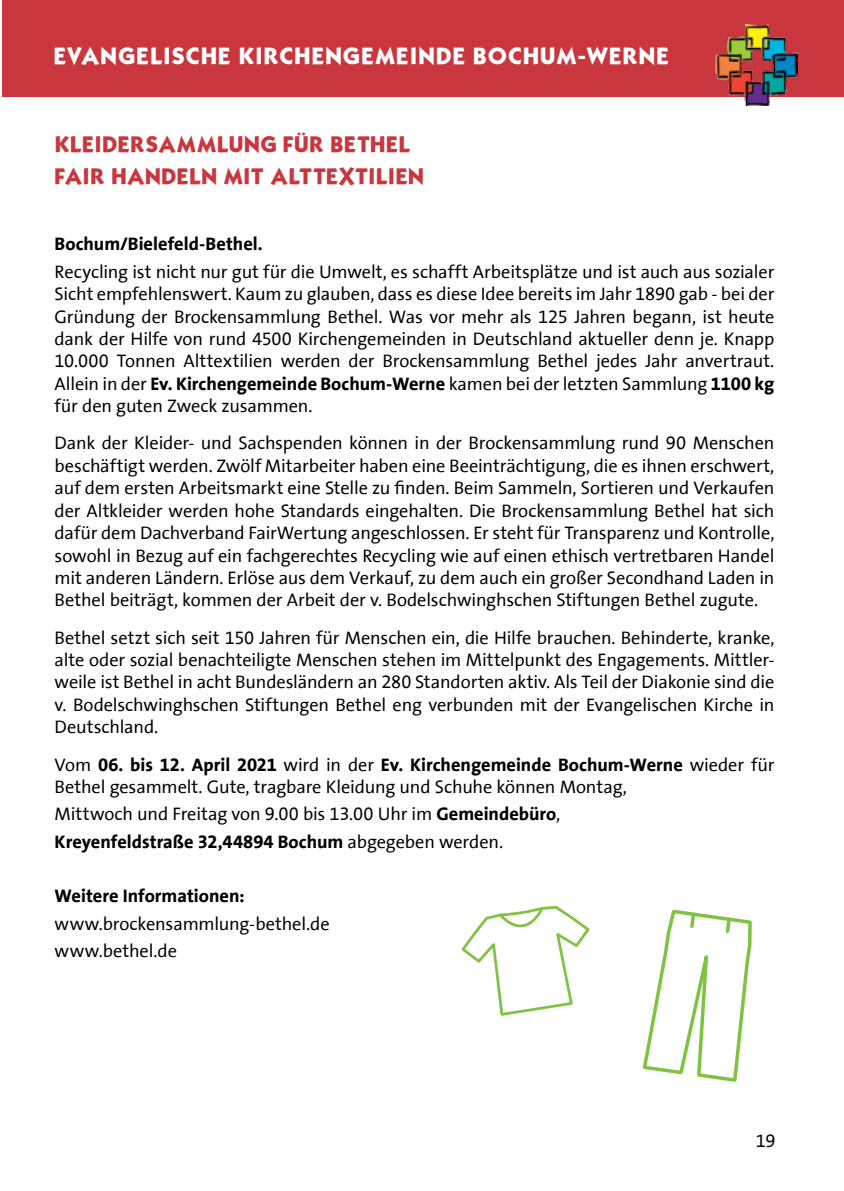
<style>
.page{position:relative;width:844px;height:1191px;background:#fff}
.page>*{position:absolute;margin:0;border:0;box-sizing:border-box;transform-origin:0 0}
.t1{font:20.12px "Kabel Bd Normal";letter-spacing:.035em;color:#fff}
.t2{font:19.25px/32.2px "Kabel Bd Normal";color:#c9363d}
.t3{font:18.38px/22.4px "The Sans Correspondence";letter-spacing:-.01em;color:#000;text-align:justify}
.t4{font:700 18.38px "The Sans Correspondence";color:#000}
.s1{font-weight:700}
</style>
<div class="page">
<div style="left:0;top:0;width:843px;height:97px;background:#c9363d"></div>
<img style="left:715px;top:24px;width:82px;height:81px">
<hr style="left:0;top:0;width:2px;height:1168px;background:#fff">
<svg style="left:461px;top:905px;width:291px;height:177px"></svg>
<p class="t1" style="left:54px;top:47px;width:617px">EVANGELISCHE KIRCHENGEMEINDE BOCHUM-WERNE</p>
<p class="t2" style="left:55px;top:130px;width:370px">KLEIDERSAMMLUNG FÜR BETHEL<br>FAIR HANDELN MIT ALTTEXTILIEN</p>
<p class="t4" style="left:55px;top:237px;width:209px">Bochum/Bielefeld-Bethel.</p>
<p class="t3" style="left:55px;top:262px;width:721px">Recycling ist nicht nur gut für die Umwelt, es schafft Arbeitsplätze und ist auch aus sozialer Sicht empfehlenswert. Kaum zu glauben, dass es diese Idee bereits im Jahr 1890 gab - bei der Gründung der Brockensammlung Bethel. Was vor mehr als 125 Jahren begann, ist heute dank der Hilfe von rund 4500 Kirchengemeinden in Deutschland aktueller denn je. Knapp 10.000 Tonnen Alttextilien werden der Brockensammlung Bethel jedes Jahr anvertraut.<br>Allein in der <span class="s1">Ev. Kirchengemeinde Bochum-Werne</span> kamen bei der letzten Sammlung <span class="s1">1100 kg </span>für den guten Zweck zusammen.</p>
<p class="t3" style="left:55px;top:434px;width:721px">Dank der Kleider- und Sachspenden können in der Brockensammlung rund 90 Menschen beschäftigt werden. Zwölf Mitarbeiter haben eine Beeinträchtigung, die es ihnen erschwert, auf dem ersten Arbeitsmarkt eine Stelle zu finden. Beim Sammeln, Sortieren und Verkaufen der Altkleider werden hohe Standards eingehalten. Die Brockensammlung Bethel hat sich dafür dem Dachverband FairWertung angeschlossen. Er steht für Transparenz und Kontrolle, sowohl in Bezug auf ein fachgerechtes Recycling wie auf einen ethisch vertretbaren Handel mit anderen Ländern. Erlöse aus dem Verkauf, zu dem auch ein großer Secondhand Laden in Bethel beiträgt, kommen der Arbeit der v. Bodelschwinghschen Stiftungen Bethel zugute.</p>
<p class="t3" style="left:55px;top:628px;width:721px">Bethel setzt sich seit 150 Jahren für Menschen ein, die Hilfe brauchen. Behinderte, kranke, alte oder sozial benachteiligte Menschen stehen im Mittelpunkt des Engagements. Mittler&shy;weile ist Bethel in acht Bundesländern an 280 Standorten aktiv. Als Teil der Diakonie sind die v. Bodelschwinghschen Stiftungen Bethel eng verbunden mit der Evangelischen Kirche in Deutschland.</p>
<p class="t3" style="left:55px;top:755px;width:721px">Vom <span class="s1">06. bis 12. April 2021</span> wird in der <span class="s1">Ev. Kirchengemeinde Bochum-Werne</span> wieder für<br>Bethel gesammelt. Gute, tragbare Kleidung und Schuhe können Montag,</p>
<p class="t3" style="left:55px;top:802px;width:507px;line-height:27.3px">Mittwoch und Freitag von 9.00 bis 13.00 Uhr im <span class="s1">Gemeindebüro</span>,<br><span class="s1">Kreyenfeldstraße 32,44894 Bochum</span> abgegeben werden.</p>
<p class="t4" style="left:55px;top:889px;width:191px">Weitere Informationen:</p>
<p class="t3" style="left:55px;top:911px;width:276px;line-height:27.3px">www.brockensammlung-bethel.de www.bethel.de</p>
<p class="t3" style="left:755px;top:1131px;width:21px">19</p>
</div>
